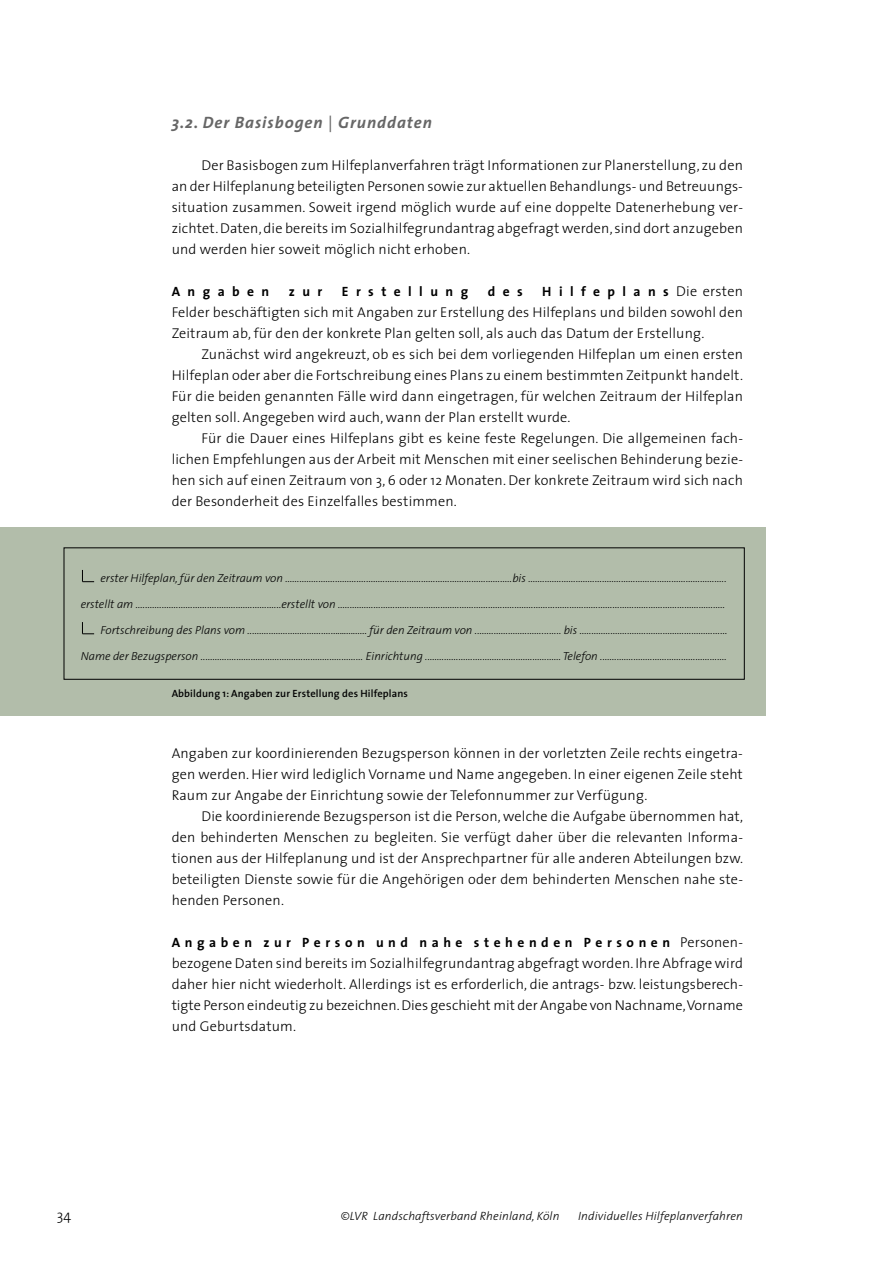
<style>
.page{position:relative;width:893px;height:1263px;background:#fff}
.page>*{position:absolute;margin:0;border:0;box-sizing:border-box;transform-origin:0 0}
.t1{font:italic 700 16.5px "The Sans";letter-spacing:.06em;color:#666}
.t2{font:300 14.25px/21px "The Sans";letter-spacing:.01em;color:#000;text-align:justify}
.t3{font:700 13.5px "The Sans";letter-spacing:.34em;color:#000}
.t4{font:700 13.5px "The Sans";letter-spacing:.55em;color:#000}
.t5{font:italic 300 12px "The Sans";letter-spacing:.01em;color:#000}
.t6{font:italic 300 11.7px "The Sans";color:#000}
.t7{font:600 10.5px "The Sans";letter-spacing:.01em;color:#000}
.s1{font-weight:400}
.s2{font-weight:300;font-size:14.25px}
.s3{font-size:13.8px}
</style>
<div class="page">
<div style="left:0;top:527px;width:765px;height:189px;background:#b2bdaa"></div>
<svg style="left:82px;top:622px;width:12px;height:13px"></svg>
<svg style="left:82px;top:570px;width:12px;height:12px"></svg>
<p class="t1" style="left:172px;top:116px;width:262px">3.2. Der Basisbogen <span class="s1">|</span> Grunddaten</p>
<p class="t2" style="left:172px;top:156px;width:573px;text-indent:30px">Der Basisbogen zum Hilfeplanverfahren trägt Informationen zur Planerstellung, zu den an der Hilfeplanung beteiligten Personen sowie zur aktuellen Behandlungs- und Betreuungs&shy;situation zusammen. Soweit irgend möglich wurde auf eine doppelte Datenerhebung ver&shy;zichtet. Daten, die bereits im Sozialhilfegrundantrag abgefragt werden, sind dort anzugeben und werden hier soweit möglich nicht erhoben.</p>
<p class="t4" style="left:172px;top:286px;width:99px">Angaben</p>
<p class="t3" style="left:289px;top:286px;width:35px">zur</p>
<p class="t4" style="left:342px;top:286px;width:128px">Erstellung</p>
<p class="t3" style="left:487px;top:286px;width:36px">des</p>
<p class="t4" style="left:542px;top:286px;width:202px">Hilfeplans<span class="s2">Die ersten</span></p>
<p class="t2" style="left:172px;top:303px;width:573px">Felder beschäftigten sich mit Angaben zur Erstellung des Hilfeplans und bilden sowohl den<br>Zeitraum ab, für den der konkrete Plan gelten soll, als auch das Datum der Erstellung.</p>
<p class="t2" style="left:172px;top:345px;width:573px;text-indent:30px">Zunächst wird angekreuzt, ob es sich bei dem vorliegenden Hilfeplan um einen ersten Hilfeplan oder aber die Fortschreibung eines Plans zu einem bestimmten Zeitpunkt handelt.<br>Für die beiden genannten Fälle wird dann eingetragen, für welchen Zeitraum der Hilfeplan gelten soll. Angegeben wird auch, wann der Plan erstellt wurde.</p>
<p class="t2" style="left:172px;top:429px;width:573px;text-indent:30px">Für die Dauer eines Hilfeplans gibt es keine feste Regelungen. Die allgemeinen fach&shy;lichen Empfehlungen aus der Arbeit mit Menschen mit einer seelischen Behinderung bezie&shy;hen sich auf einen Zeitraum von <span class="s3">3</span>, <span class="s3">6</span> oder <span class="s3">12</span> Monaten. Der konkrete Zeitraum wird sich nach der Besonderheit des Einzelfalles bestimmen.</p>
<p class="t6" style="left:100px;top:574px;width:627px">erster Hilfeplan, für den Zeitraum von ...........................……...…………………………………………………..bis ...........…….....………..…………...……………………………..</p>
<p class="t6" style="left:81px;top:600px;width:646px">erstellt am ............……...…………..........……………...erstellt von ............……...…………..................……...…………....……………………………………………………………………........</p>
<p class="t6" style="left:100px;top:626px;width:628px">Fortschreibung des Plans vom ...................……...…….…...….…… für den Zeitraum von .....….….......…...…...….. bis ......................................………......………</p>
<p class="t6" style="left:81px;top:652px;width:647px">Name der Bezugsperson .....……....………….............…….....……..……… Einrichtung ..……...……….…..........…..…….......….. Telefon ....…...............………………………….</p>
<p class="t7" style="left:172px;top:690px;width:238px">Abbildung 1: Angaben zur Erstellung des Hilfeplans</p>
<p class="t2" style="left:172px;top:744px;width:572px">Angaben zur koordinierenden Bezugsperson können in der vorletzten Zeile rechts eingetra&shy;gen werden. Hier wird lediglich Vorname und Name angegeben. In einer eigenen Zeile steht Raum zur Angabe der Einrichtung sowie der Telefonnummer zur Verfügung.</p>
<p class="t2" style="left:172px;top:807px;width:573px;text-indent:30px">Die koordinierende Bezugsperson ist die Person, welche die Aufgabe übernommen hat, den behinderten Menschen zu begleiten. Sie verfügt daher über die relevanten Informa&shy;tionen aus der Hilfeplanung und ist der Ansprechpartner für alle anderen Abteilungen bzw. beteiligten Dienste sowie für die Angehörigen oder dem behinderten Menschen nahe ste&shy;henden Personen.</p>
<p class="t3" style="left:172px;top:937px;width:573px">Angaben zur Person und nahe stehenden Personen <span class="s2">Personen-</span></p>
<p class="t2" style="left:172px;top:954px;width:573px">bezogene Daten sind bereits im Sozialhilfegrundantrag abgefragt worden. Ihre Abfrage wird daher hier nicht wiederholt. Allerdings ist es erforderlich, die antrags- bzw. leistungsberech&shy;tigte Person eindeutig zu bezeichnen. Dies geschieht mit der Angabe von Nachname,Vorname und Geburtsdatum.</p>
<p class="t2" style="left:57px;top:1206px;width:16px">34</p>
<p class="t5" style="left:341px;top:1211px;width:220px">©LVR Landschaftsverband Rheinland, Köln</p>
<p class="t5" style="left:578px;top:1211px;width:166px">Individuelles Hilfeplanverfahren</p>
</div>
